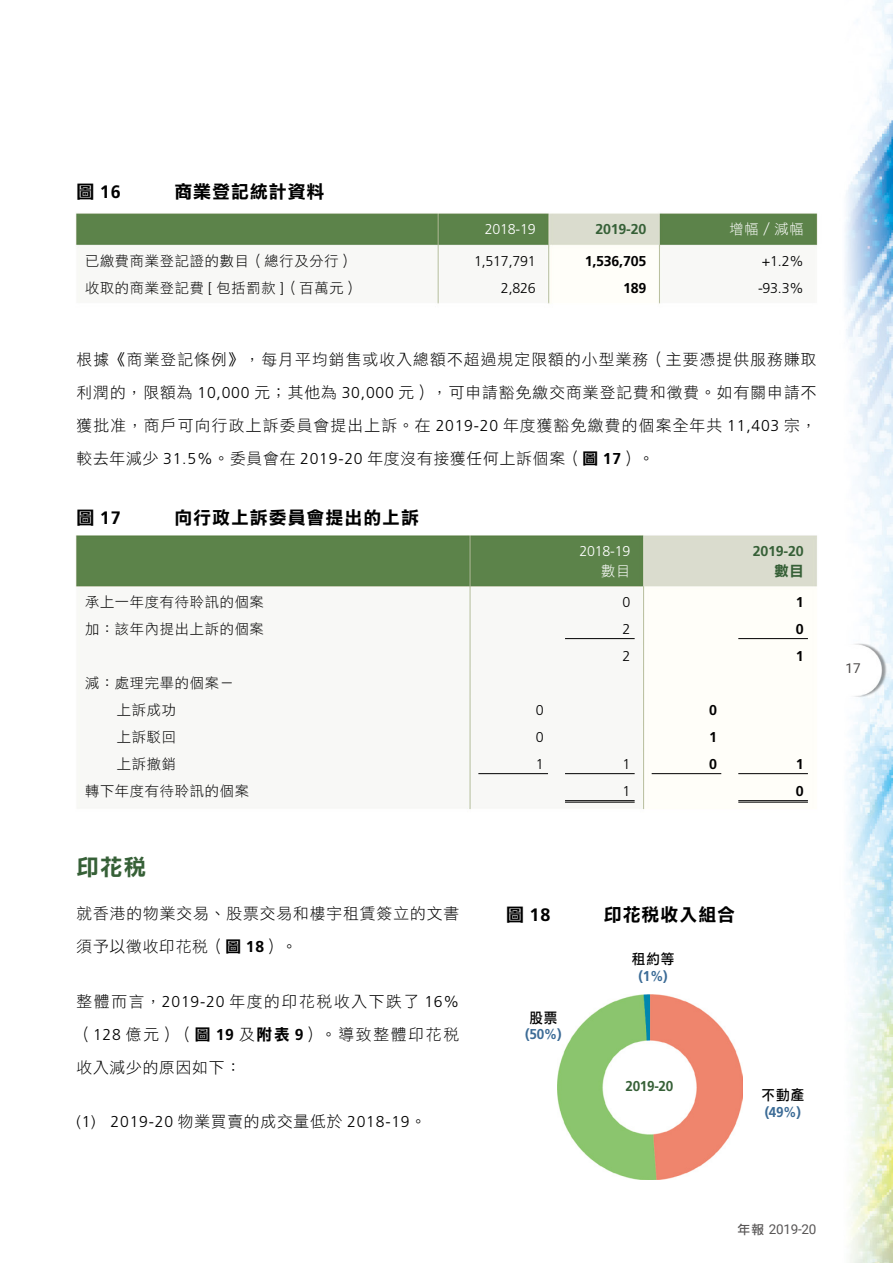
<style>
.page{position:relative;width:893px;height:1263px;background:#fff}
.page>*{position:absolute;margin:0;border:0;box-sizing:border-box;transform-origin:0 0}
.t1{font:22.5px "DF Li Hei HK W7";color:#366037}
.t2{font:18px "DF Li Hei HK W7";letter-spacing:.05em;color:#000}
.t3{font:700 18px "Frutiger";color:#000}
.t4{font:15.75px/33px "DF Li Hei HK W3";letter-spacing:.06em;color:#000;text-align:justify}
.t5{font:300 15.75px "Frutiger";letter-spacing:.05em;color:#000}
.t6{font:14.25px/27px "DF Li Hei HK W3";letter-spacing:.05em;color:#000}
.t7{font:300 14.25px "Frutiger";letter-spacing:-.015em;color:#000}
.t8{font:700 14.25px "Frutiger";letter-spacing:-.015em;color:#000}
.t9{font:300 14.25px "Frutiger";letter-spacing:-.015em;color:#fff}
.t10{font:700 14.25px "Frutiger";letter-spacing:-.015em;color:#366037}
.t11{font:700 14.25px "Frutiger";color:#3b6b96;scale:.95 1}
.t12{font:14.25px "DF Li Hei HK W5";letter-spacing:.075em;color:#000;scale:.95 1}
.t13{font:14.25px "DF Li Hei HK W3";color:#fff}
.t14{font:700 14.25px "Frutiger";letter-spacing:-.015em;color:#366037;scale:.95 1}
.t15{font:14.25px "DF Li Hei HK W7";color:#366037}
.t16{font:13.5px "Roboto";letter-spacing:-.02em;color:#595757}
.t17{font:13.5px "Roboto";color:#4c4948}
.s1{font-family:"DF Li Hei HK W7";font-weight:400}
.s2{font-family:"Frutiger";font-weight:300}
.s3{font-family:"DF Li Hei HK W7"}
.s4{font-family:"Frutiger";font-weight:700}
.s5{font-family:"DF Li Hei HK W3";font-weight:400}
.s6{font-family:"DF Li Hei HK W5";font-size:12.75px}
</style>
<div class="page">
<img style="left:76px;top:0;width:817px;height:1263px">
<hr style="left:565px;top:638px;width:70px;height:1px;background:#000">
<hr style="left:738px;top:638px;width:70px;height:1px;background:#000">
<hr style="left:478px;top:773px;width:70px;height:1px;background:#000">
<hr style="left:565px;top:773px;width:70px;height:1px;background:#000">
<hr style="left:652px;top:773px;width:69px;height:1px;background:#000">
<hr style="left:738px;top:773px;width:70px;height:1px;background:#000">
<hr style="left:565px;top:800px;width:70px;height:1px;background:#000">
<hr style="left:565px;top:802px;width:70px;height:1px;background:#000">
<hr style="left:738px;top:800px;width:70px;height:1px;background:#000">
<hr style="left:738px;top:802px;width:70px;height:1px;background:#000">
<img style="left:558px;top:994px;width:184px;height:185px">
<p class="t3" style="left:77px;top:181px;width:46px"><span class="s1">圖</span> 16</p>
<p class="t2" style="left:174px;top:182px;width:152px">商業登記統計資料</p>
<p class="t9" style="left:485px;top:221px;width:53px">2018-19</p>
<p class="t10" style="left:595px;top:221px;width:53px">2019-20</p>
<p class="t13" style="left:730px;top:222px;width:76px">增幅／減幅</p>
<p class="t6" style="left:85px;top:247px;width:270px">已繳費商業登記證的數目（總行及分行）</p>
<p class="t7" style="left:474px;top:253px;width:63px">1,517,791</p>
<p class="t8" style="left:585px;top:252px;width:63px">1,536,705</p>
<p class="t7" style="left:762px;top:253px;width:43px">+1.2%</p>
<p class="t6" style="left:85px;top:274px;width:275px">收取的商業登記費 <span class="s2">[</span> 包括罰款 <span class="s2">]</span>（百萬元）</p>
<p class="t7" style="left:501px;top:280px;width:36px">2,826</p>
<p class="t8" style="left:623px;top:279px;width:25px">189</p>
<p class="t7" style="left:758px;top:280px;width:47px">-93.3%</p>
<p class="t4" style="left:77px;top:342px;width:742px">根據《商業登記條例》，每月平均銷售或收入總額不超過規定限額的小型業務（主要憑提供服務賺取利潤的，限額為 <span class="s2">10,000</span> 元；其他為 <span class="s2">30,000</span> 元），可申請豁免繳交商業登記費和徵費。如有關申請不獲批准，商戶可向行政上訴委員會提出上訴。在 <span class="s2">2019-20</span> 年度獲豁免繳費的個案全年共 <span class="s2">11,403</span> 宗，較去年減少 <span class="s2">31.5%</span>。委員會在 <span class="s2">2019-20</span> 年度沒有接獲任何上訴個案（<span class="s3">圖</span> <span class="s4">17</span>）。</p>
<p class="t3" style="left:77px;top:507px;width:46px"><span class="s1">圖</span> 17</p>
<p class="t2" style="left:174px;top:508px;width:246px">向行政上訴委員會提出的上訴</p>
<p class="t9" style="left:579px;top:543px;width:53px">2018-19</p>
<p class="t13" style="left:601px;top:563px;width:31px">數目</p>
<p class="t10" style="left:753px;top:543px;width:53px">2019-20</p>
<p class="t15" style="left:774px;top:563px;width:31px">數目</p>
<p class="t6" style="left:85px;top:588px;width:180px">承上一年度有待聆訊的個案</p>
<p class="t7" style="left:622px;top:594px;width:9px">0</p>
<p class="t8" style="left:796px;top:594px;width:9px">1</p>
<p class="t6" style="left:85px;top:615px;width:180px">加：該年內提出上訴的個案</p>
<p class="t7" style="left:622px;top:621px;width:9px">2</p>
<p class="t8" style="left:796px;top:621px;width:9px">0</p>
<p class="t7" style="left:622px;top:648px;width:9px">2</p>
<p class="t8" style="left:796px;top:648px;width:9px">1</p>
<p class="t6" style="left:117px;top:669px;width:119px;text-indent:-32px">減：處理完畢的個案－上訴成功</p>
<p class="t7" style="left:536px;top:702px;width:9px">0</p>
<p class="t8" style="left:709px;top:702px;width:9px">0</p>
<p class="t6" style="left:117px;top:723px;width:61px">上訴駁回</p>
<p class="t7" style="left:536px;top:729px;width:9px">0</p>
<p class="t8" style="left:709px;top:729px;width:9px">1</p>
<p class="t6" style="left:117px;top:750px;width:61px">上訴撤銷</p>
<p class="t7" style="left:536px;top:756px;width:9px">1</p>
<p class="t7" style="left:622px;top:756px;width:9px">1</p>
<p class="t8" style="left:709px;top:756px;width:9px">0</p>
<p class="t8" style="left:796px;top:756px;width:9px">1</p>
<p class="t6" style="left:85px;top:777px;width:165px">轉下年度有待聆訊的個案</p>
<p class="t7" style="left:622px;top:783px;width:9px">1</p>
<p class="t8" style="left:796px;top:783px;width:9px">0</p>
<h1 class="t1" style="left:77px;top:855px;width:71px">印花稅</h1>
<p class="t4" style="left:77px;top:897px;width:384px">就香港的物業交易、股票交易和樓宇租賃簽立的文書須予以徵收印花稅（<span class="s3">圖</span> <span class="s4">18</span>）。</p>
<p class="t3" style="left:506px;top:904px;width:46px"><span class="s1">圖</span> 18</p>
<p class="t2" style="left:604px;top:904px;width:133px">印花稅收入組合</p>
<p class="t12" style="left:632px;top:951px;width:46px">租約等</p>
<p class="t11" style="left:639px;top:967px;width:32px">(1%)</p>
<p class="t4" style="left:77px;top:984px;width:384px">整體而言，<span class="s2">2019-20</span> 年度的印花稅收入下跌了 <span class="s2">16%</span>（<span class="s2">128</span> 億元）（<span class="s3">圖</span> <span class="s4">19</span> 及<span class="s3">附表</span> <span class="s4">9</span>）。導致整體印花稅收入減少的原因如下：</p>
<p class="t5" style="left:77px;top:1112px;width:351px">(1) 2019-20 <span class="s5">物業買賣的成交量低於</span> 2018-19<span class="s5">。</span></p>
<p class="t12" style="left:529px;top:1010px;width:31px">股票</p>
<p class="t11" style="left:525px;top:1026px;width:40px">(50%)</p>
<p class="t14" style="left:626px;top:1077px;width:52px">2019-20</p>
<p class="t12" style="left:762px;top:1087px;width:46px">不動產</p>
<p class="t11" style="left:765px;top:1103px;width:40px">(49%)</p>
<p class="t17" style="left:845px;top:659px;width:17px">17</p>
<p class="t16" style="left:738px;top:1219px;width:80px"><span class="s6">年報</span> 2019-20</p>
</div>
